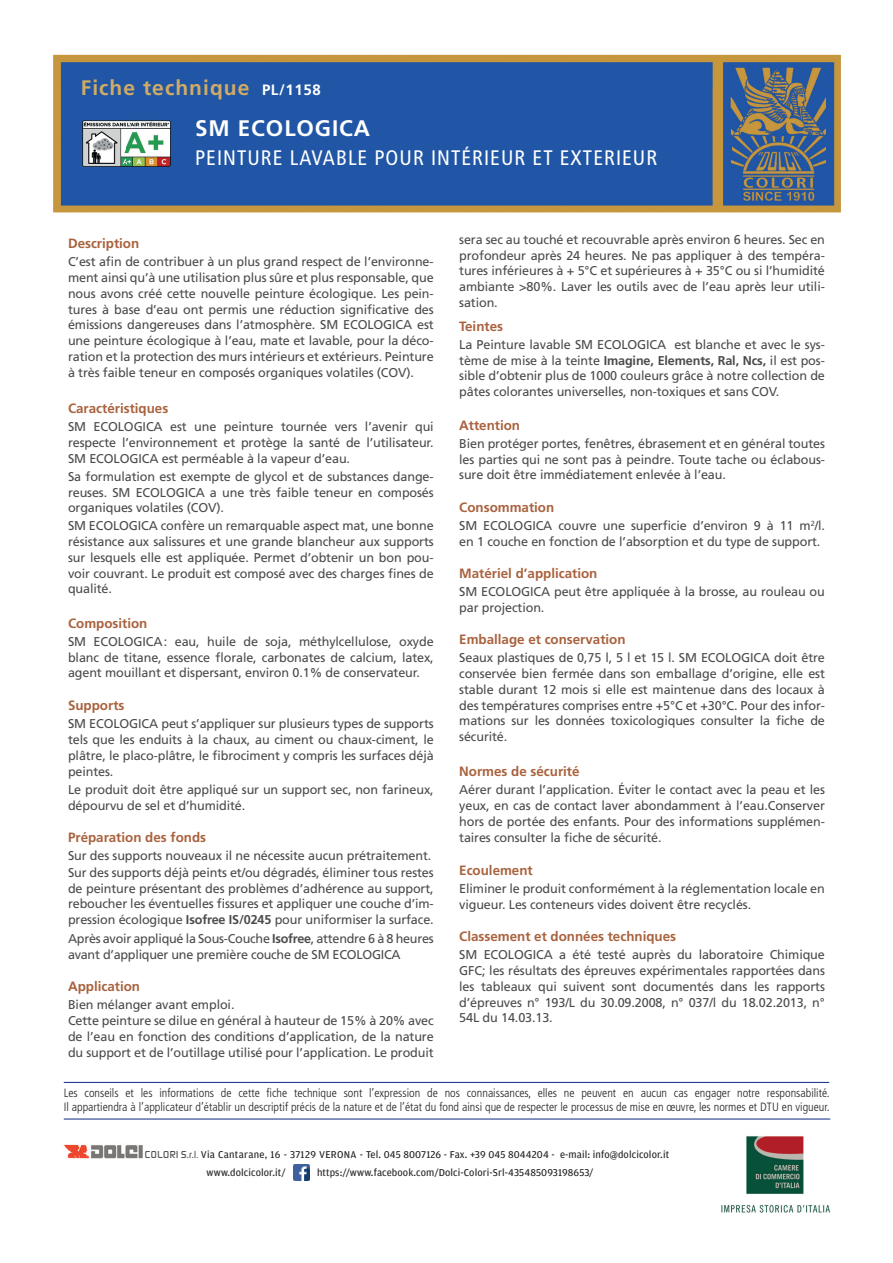
<style>
.page{position:relative;width:893px;height:1263px;background:#fff}
.page>*{position:absolute;margin:0;border:0;box-sizing:border-box;transform-origin:0 0}
.t1{font:700 22.5px "Frutiger LT Std";letter-spacing:.04em;color:#fff}
.t2{font:condensed 21px "Frutiger LT Std";letter-spacing:.05em;color:#fff}
.t3{font:700 21px "Frutiger LT Std";letter-spacing:.05em;color:#d1ab65}
.t4{font:700 15px "Frutiger";letter-spacing:.04em;color:#fff}
.t5{font:700 13.5px "Frutiger";color:#a9623e}
.t6{font:12.75px/15.8px "Frutiger";letter-spacing:-.01em;color:#4d4a4b;text-align:justify}
.t7{font:300 condensed 12px/13.5px "Frutiger LT Std";color:#231f20}
.t8{font:10.5px/18px "Amplitude";letter-spacing:.01em;color:#231f20}
.s1{font-weight:700}
.s2{font-family:"Digital Sans EF";font-weight:500;color:#524e4f}
.s3{font-family:"Digital Sans EF";font-weight:500;font-size:9px;color:#524e4f}
.s4{font-style:inherit}
</style>
<div class="page">
<hr style="left:64px;top:1082px;width:765px;height:1px;background:#253f8e">
<hr style="left:64px;top:1118px;width:766px;height:1px;background:#253f8e">
<img style="left:721px;top:1136px;width:109px;height:77px">
<img style="left:53px;top:55px;width:788px;height:157px">
<img style="left:64px;top:1144px;width:79px;height:14px">
<img style="left:293px;top:1164px;width:16px;height:16px">
<img style="left:81px;top:119px;width:91px;height:49px">
<h2 class="t3" style="left:81px;top:75px;width:170px">Fiche technique</h2>
<p class="t4" style="left:262px;top:81px;width:60px">PL/1158</p>
<h1 class="t1" style="left:195px;top:115px;width:176px">SM ECOLOGICA</h1>
<h2 class="t2" style="left:195px;top:145px;width:464px">PEINTURE LAVABLE POUR INTÉRIEUR ET EXTERIEUR</h2>
<p class="t5" style="left:68px;top:236px;width:73px">Description</p>
<p class="t6" style="left:68px;top:254px;width:367px">C’est afin de contribuer à un plus grand respect de l’environne&shy;ment ainsi qu’à une utilisation plus sûre et plus responsable, que nous avons créé cette nouvelle peinture écologique. Les pein&shy;tures à base d’eau ont permis une réduction significative des émissions dangereuses dans l’atmosphère. SM ECOLOGICA est une peinture écologique à l’eau, mate et lavable, pour la déco&shy;ration et la protection des murs intérieurs et extérieurs. Peinture à très faible teneur en composés organiques volatiles (COV).</p>
<p class="t5" style="left:68px;top:401px;width:102px">Caractéristiques</p>
<p class="t6" style="left:68px;top:419px;width:367px">SM ECOLOGICA est une peinture tournée vers l’avenir qui respecte l’environnement et protège la santé de l’utilisateur.<br>SM ECOLOGICA est perméable à la vapeur d’eau.</p>
<p class="t6" style="left:68px;top:468px;width:367px">Sa formulation est exempte de glycol et de substances dange&shy;reuses. SM ECOLOGICA a une très faible teneur en composés organiques volatiles (COV).</p>
<p class="t6" style="left:68px;top:518px;width:367px">SM ECOLOGICA confère un remarquable aspect mat, une bonne résistance aux salissures et une grande blancheur aux supports sur lesquels elle est appliquée. Permet d’obtenir un bon pou&shy;voir couvrant. Le produit est composé avec des charges fines de qualité.</p>
<p class="t5" style="left:68px;top:615px;width:81px">Composition</p>
<p class="t6" style="left:68px;top:633px;width:367px">SM ECOLOGICA : eau, huile de soja, méthylcellulose, oxyde blanc de titane, essence florale, carbonates de calcium, latex, agent mouillant et dispersant, environ 0.1% de conservateur.</p>
<p class="t5" style="left:68px;top:698px;width:58px">Supports</p>
<p class="t6" style="left:68px;top:716px;width:367px">SM ECOLOGICA peut s’appliquer sur plusieurs types de supports tels que les enduits à la chaux, au ciment ou chaux-ciment, le plâtre, le placo-plâtre, le fibrociment y compris les surfaces déjà peintes.</p>
<p class="t6" style="left:68px;top:782px;width:367px">Le produit doit être appliqué sur un support sec, non farineux, dépourvu de sel et d’humidité.</p>
<p class="t5" style="left:68px;top:830px;width:140px">Préparation des fonds</p>
<p class="t6" style="left:68px;top:848px;width:367px;text-align:left">Sur des supports nouveaux il ne nécessite aucun prétraitement.<br>Sur des supports déjà peints et/ou dégradés, éliminer tous restes de peinture présentant des problèmes d’adhérence au support, reboucher les éventuelles fissures et appliquer une couche d’im&shy;pression écologique <span class="s1">Isofree IS/0245</span> pour uniformiser la surface.</p>
<p class="t6" style="left:68px;top:930px;width:367px">Après avoir appliqué la Sous-Couche <span class="s1">Isofree</span>, attendre 6 à 8 heures avant d’appliquer une première couche de SM ECOLOGICA</p>
<p class="t5" style="left:68px;top:978px;width:74px">Application</p>
<p class="t6" style="left:68px;top:996px;width:367px;text-align:left">Bien mélanger avant emploi.<br>Cette peinture se dilue en général à hauteur de 15% à 20% avec de l’eau en fonction des conditions d’application, de la nature du support et de l’outillage utilisé pour l’application. Le produit</p>
<p class="t6" style="left:459px;top:231px;width:367px">sera sec au touché et recouvrable après environ 6 heures. Sec en profondeur après 24 heures. Ne pas appliquer à des tempéra&shy;tures inférieures à + 5°C et supérieures à + 35°C ou si l’humidité ambiante &gt;80%. Laver les outils avec de l’eau après leur utili&shy;sation.</p>
<p class="t5" style="left:459px;top:318px;width:45px">Teintes</p>
<p class="t6" style="left:459px;top:336px;width:367px">La Peinture lavable SM ECOLOGICA est blanche et avec le sys&shy;tème de mise à la teinte <span class="s1">Imagine, Elements, Ral, Ncs,</span> il est pos&shy;sible d’obtenir plus de 1000 couleurs grâce à notre collection de pâtes colorantes universelles, non-toxiques et sans COV.</p>
<p class="t5" style="left:459px;top:417px;width:62px">Attention</p>
<p class="t6" style="left:459px;top:435px;width:367px">Bien protéger portes, fenêtres, ébrasement et en général toutes les parties qui ne sont pas à peindre. Toute tache ou éclabous&shy;sure doit être immédiatement enlevée à l’eau.</p>
<p class="t5" style="left:459px;top:500px;width:97px">Consommation</p>
<p class="t6" style="left:459px;top:518px;width:367px">SM ECOLOGICA couvre une superficie d’environ 9 à 11 m<sup>2</sup>/l. en 1 couche en fonction de l’absorption et du type de support.</p>
<p class="t5" style="left:459px;top:566px;width:140px">Matériel d’application</p>
<p class="t6" style="left:459px;top:584px;width:367px">SM ECOLOGICA peut être appliquée à la brosse, au rouleau ou par projection.</p>
<p class="t5" style="left:459px;top:632px;width:168px">Emballage et conservation</p>
<p class="t6" style="left:459px;top:650px;width:367px">Seaux plastiques de 0,75 l, 5 l et 15 l. SM ECOLOGICA doit être conservée bien fermée dans son emballage d’origine, elle est stable durant 12 mois si elle est maintenue dans des locaux à des températures comprises entre +5°C et +30°C. Pour des infor&shy;mations sur les données toxicologiques consulter la fiche de sécurité.</p>
<p class="t5" style="left:459px;top:764px;width:122px">Normes de sécurité</p>
<p class="t6" style="left:459px;top:782px;width:367px">Aérer durant l’application. Éviter le contact avec la peau et les yeux, en cas de contact laver abondamment à l’eau.Conserver hors de portée des enfants. Pour des informations supplémen&shy;taires consulter la fiche de sécurité.</p>
<p class="t5" style="left:459px;top:863px;width:75px">Ecoulement</p>
<p class="t6" style="left:459px;top:881px;width:367px">Eliminer le produit conformément à la réglementation locale en vigueur. Les conteneurs vides doivent être recyclés.</p>
<p class="t5" style="left:459px;top:929px;width:218px">Classement et données techniques</p>
<p class="t6" style="left:459px;top:947px;width:367px">SM ECOLOGICA a été testé auprès du laboratoire Chimique GFC; les résultats des épreuves expérimentales rapportées dans les tableaux qui suivent sont documentés dans les rapports d’épreuves n° 193/L du 30.09.2008, n° 037/l du 18.02.2013, n° 54L du 14.03.13.</p>
<p class="t7" style="left:64px;top:1087px;width:767px">Les conseils et les informations de cette che technique sont l’expression de nos connaissances, elles ne peuvent en aucun cas engager notre responsabilité.<br>Il appartiendra à l’applicateur d’établir un descriptif précis de la nature et de l’état du fond ainsi que de respecter le processus de mise en œuvre, les normes et DTU en vigueur.</p>
<p class="t8" style="left:206px;top:1145px;width:464px;text-indent:-62px"><span class="s2">COLORI S.r.l</span><span class="s3">.</span> Via Cantarane, 16 <span class="s4">- 37129 VERONA -</span> Tel. 045 8007126 - Fax. +39 045 8044204 - e-mail: info@dolcicolor.it www.dolcicolor.it/</p>
<p class="t8" style="left:317px;top:1163px;width:278px">https://www.facebook.com/Dolci-Colori-Srl-435485093198653/</p>
</div>
